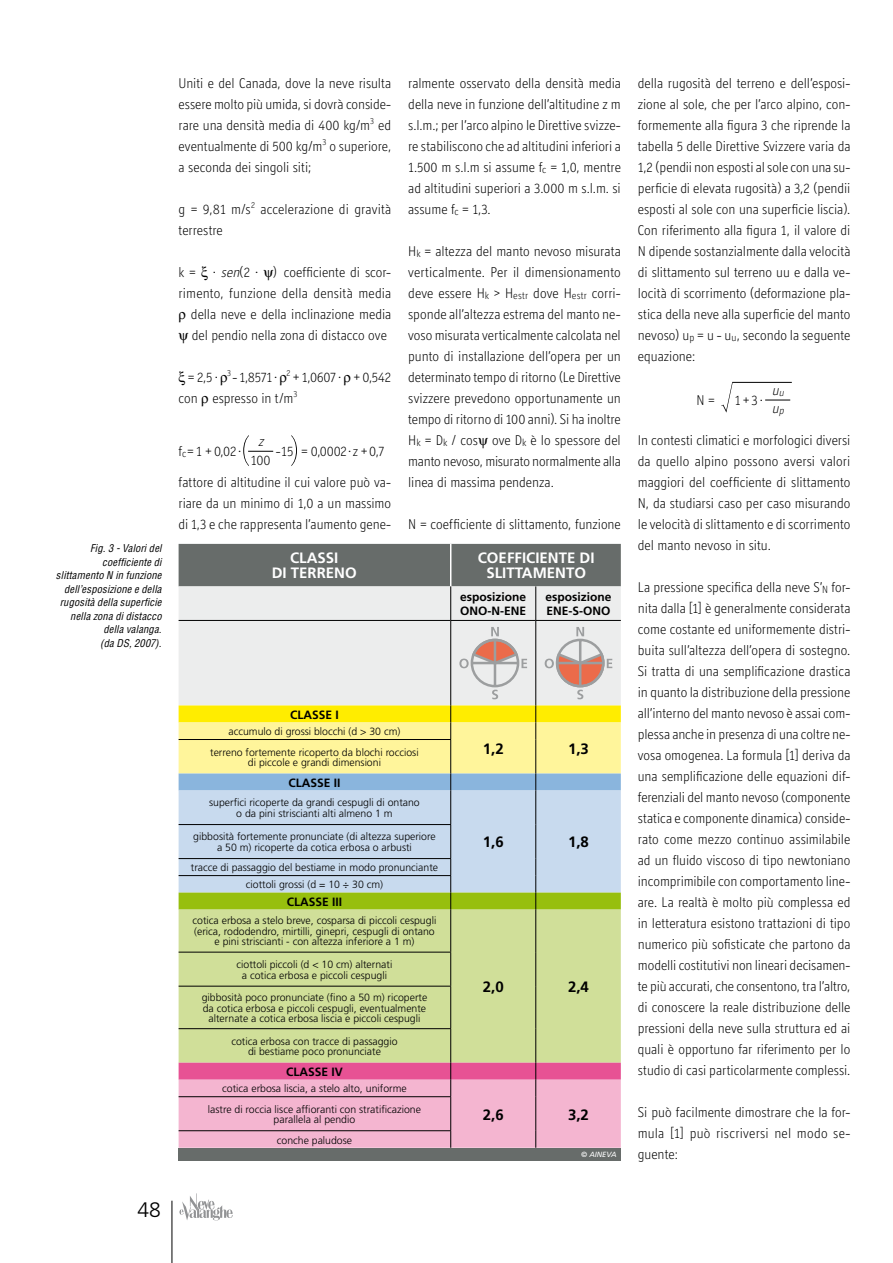
<style>
.page{position:relative;width:893px;height:1263px;background:#fff}
.page>*{position:absolute;margin:0;border:0;box-sizing:border-box;transform-origin:0 0}
.t1{font:300 21px "Frutiger";color:#000}
.t2{font:700 15px/15px "Frutiger";color:#fff;text-align:center}
.t3{font:700 15px "Frutiger";color:#000}
.t4{font:300 14.25px/21px "Officina Display ITC";letter-spacing:.005em;color:#000;text-align:justify}
.t5{font:italic 300 14.25px/18px "Officina Display ITC";color:#000}
.t6{font:700 12px/13.5px "Frutiger";color:#000}
.t7{font:300 10.5px/10.5px "Frutiger";color:#000;text-align:center}
.t8{font:italic condensed 10.5px/13.5px "Helvetica";letter-spacing:.02em;color:#000;text-align:right}
.t9{font:italic 7.5px "Frutiger";color:#fff}
.s1{font-style:italic}
</style>
<div class="page">
<hr style="left:172px;top:1201px;width:1px;height:62px;background:#000">
<svg style="left:179px;top:1193px;width:54px;height:27px"></svg>
<div style="left:179px;top:544px;width:442px;height:42px;background:#676c6a"></div>
<div style="left:179px;top:586px;width:442px;height:119px;background:#eceded"></div>
<div style="left:179px;top:909px;width:442px;height:154px;background:#d0df99"></div>
<div style="left:179px;top:1148px;width:442px;height:12px;background:#676c6a"></div>
<hr style="left:450px;top:544px;width:1px;height:42px;background:#fff">
<hr style="left:179px;top:952px;width:272px;height:1px;background:#000">
<hr style="left:179px;top:986px;width:272px;height:1px;background:#000">
<hr style="left:179px;top:1028px;width:272px;height:1px;background:#000">
<hr style="left:179px;top:620px;width:272px;height:1px;background:#000">
<hr style="left:451px;top:620px;width:85px;height:1px;background:#000">
<hr style="left:536px;top:620px;width:85px;height:1px;background:#000">
<hr style="left:450px;top:586px;width:1px;height:34px;background:#000">
<hr style="left:535px;top:586px;width:1px;height:34px;background:#000">
<hr style="left:450px;top:621px;width:1px;height:84px;background:#000">
<hr style="left:535px;top:621px;width:1px;height:84px;background:#000">
<svg style="left:179px;top:705px;width:442px;height:204px;background:#ced9ae"></svg>
<hr style="left:450px;top:909px;width:1px;height:43px;background:#000">
<hr style="left:535px;top:909px;width:1px;height:43px;background:#000">
<hr style="left:535px;top:952px;width:1px;height:34px;background:#000">
<hr style="left:535px;top:986px;width:1px;height:43px;background:#000">
<hr style="left:535px;top:1029px;width:1px;height:34px;background:#000">
<hr style="left:450px;top:952px;width:1px;height:34px;background:#000">
<hr style="left:450px;top:986px;width:1px;height:42px;background:#000">
<hr style="left:450px;top:1029px;width:1px;height:34px;background:#000">
<svg style="left:179px;top:1063px;width:442px;height:85px;background:#ed9fc1"></svg>
<hr style="left:450px;top:1097px;width:1px;height:33px;background:#000">
<svg style="left:459px;top:627px;width:68px;height:72px;background:#ded3d0"></svg>
<svg style="left:545px;top:627px;width:67px;height:72px;background:#ddcbc6"></svg>
<svg style="left:243px;top:435px;width:30px;height:31px"></svg>
<svg style="left:291px;top:435px;width:6px;height:31px"></svg>
<svg style="left:765px;top:400px;width:25px;height:1px"></svg>
<svg style="left:721px;top:383px;width:12px;height:30px"></svg>
<hr style="left:732px;top:382px;width:60px;height:1px;background:#000">
<p class="t8" style="left:56px;top:542px;width:107px">Fig. 3 - Valori del coefficiente di slittamento N in funzione dell’esposizione e della rugosità della superficie nella zona di distacco della valanga.<br>(da DS, 2007).</p>
<p class="t4" style="left:179px;top:72px;width:214px">Uniti e del Canada, dove la neve risulta essere molto più umida, si dovrà conside&shy;rare una densità media di 400 kg/m<sup>3</sup> ed eventualmente di 500 kg/m<sup>3</sup> o superiore, a seconda dei singoli siti;</p>
<p class="t4" style="left:179px;top:198px;width:214px">g = 9,81 m/s<sup>2</sup> accelerazione di gravità terrestre</p>
<p class="t4" style="left:179px;top:261px;width:214px">k = · <span class="s1">sen</span>(2 · ) coefficiente di scor-</p>
<p class="t4" style="left:179px;top:282px;width:214px">rimento, funzione della densità media</p>
<p class="t4" style="left:191px;top:303px;width:202px">della neve e della inclinazione media</p>
<p class="t4" style="left:192px;top:324px;width:197px">del pendio nella zona di distacco ove</p>
<p class="t4" style="left:179px;top:366px;width:214px;text-indent:9px">= 2,5 · <sup>3</sup> - 1,8571 · <sup>2</sup> + 1,0607 · + 0,542 con espresso in t/m<sup>3</sup></p>
<p class="t5" style="left:258px;top:432px;width:10px">z</p>
<p class="t4" style="left:179px;top:450px;width:214px;text-align:left;text-indent:72px">100<br>fattore di altitudine il cui valore può va&shy;riare da un minimo di 1,0 a un massimo di 1,3 e che rappresenta l’aumento gene-</p>
<p class="t4" style="left:179px;top:440px;width:64px">f<sub>c</sub>= 1 + 0,02 ·</p>
<p class="t4" style="left:276px;top:440px;width:110px">- 15 = 0,0002 · z + 0,7</p>
<p class="t4" style="left:408px;top:72px;width:214px">ralmente osservato della densità media della neve in funzione dell’altitudine z m s.l.m.; per l’arco alpino le Direttive svizze&shy;re stabiliscono che ad altitudini inferiori a 1.500 m s.l.m si assume f<sub>c</sub> = 1,0, mentre ad altitudini superiori a 3.000 m s.l.m. si assume f<sub>c</sub> = 1,3.</p>
<p class="t4" style="left:408px;top:240px;width:214px">H<sub>k</sub> = altezza del manto nevoso misurata verticalmente. Per il dimensionamento deve essere H<sub>k</sub> &gt; H<sub>estr</sub> dove H<sub>estr</sub> corri&shy;sponde all’altezza estrema del manto ne&shy;voso misurata verticalmente calcolata nel punto di installazione dell’opera per un determinato tempo di ritorno (Le Direttive svizzere prevedono opportunamente un tempo di ritorno di 100 anni). Si ha inoltre H<sub>k</sub> = D<sub>k</sub> / cos ove D<sub>k</sub> è lo spessore del manto nevoso, misurato normalmente alla linea di massima pendenza.</p>
<p class="t4" style="left:408px;top:513px;width:214px">N = coefficiente di slittamento, funzione</p>
<p class="t2" style="left:272px;top:551px;width:87px">CLASSI<br>DI TERRENO</p>
<p class="t2" style="left:478px;top:551px;width:118px">COEFFICIENTE DI<br>SLITTAMENTO</p>
<p class="t6" style="left:460px;top:590px;width:67px">esposizione<br>ONO-N-ENE</p>
<p class="t6" style="left:545px;top:590px;width:67px">esposizione<br>ENE-S-ONO</p>
<h1 class="t1" style="left:138px;top:1198px;width:25px">48</h1>
<p class="t6" style="left:290px;top:708px;width:50px">CLASSE I</p>
<p class="t7" style="left:210px;top:721px;width:210px;line-height:20.7px">accumulo di grossi blocchi (d &gt; 30 cm)<br>terreno fortemente ricoperto da blochi rocciosi</p>
<p class="t7" style="left:248px;top:757px;width:135px">di piccole e grandi dimensioni</p>
<p class="t6" style="left:288px;top:776px;width:54px">CLASSE II</p>
<p class="t7" style="left:209px;top:797px;width:212px">superfici ricoperte da grandi cespugli di ontano o da pini striscianti alti almeno 1 m</p>
<p class="t7" style="left:193px;top:831px;width:244px">gibbosità fortemente pronunciate (di altezza superiore a 50 m) ricoperte da cotica erbosa o arbusti</p>
<p class="t7" style="left:191px;top:859px;width:249px;line-height:17.2px">tracce di passaggio del bestiame in modo pronunciante ciottoli grossi (d = 10 ÷ 30 cm)</p>
<p class="t6" style="left:287px;top:895px;width:57px">CLASSE III</p>
<p class="t7" style="left:193px;top:915px;width:245px">cotica erbosa a stelo breve, cosparsa di piccoli cespugli (erica, rododendro, mirtilli, ginepri, cespugli di ontano e pini striscianti - con altezza inferiore a 1 m)</p>
<p class="t7" style="left:237px;top:959px;width:157px">ciottoli piccoli (d &lt; 10 cm) alternati a cotica erbosa e piccoli cespugli</p>
<p class="t7" style="left:202px;top:992px;width:227px">gibbosità poco pronunciate (fino a 50 m) ricoperte da cotica erbosa e piccoli cespugli, eventualmente alternate a cotica erbosa liscia e piccoli cespugli</p>
<p class="t7" style="left:231px;top:1036px;width:168px">cotica erbosa con tracce di passaggio di bestiame poco pronunciate</p>
<p class="t6" style="left:286px;top:1065px;width:58px">CLASSE IV</p>
<p class="t7" style="left:222px;top:1083px;width:186px">cotica erbosa liscia, a stelo alto, uniforme</p>
<p class="t7" style="left:208px;top:1104px;width:215px">lastre di roccia lisce affioranti con stratificazione parallela al pendio</p>
<p class="t7" style="left:277px;top:1135px;width:77px">conche paludose</p>
<p class="t3" style="left:483px;top:740px;width:22px">1,2</p>
<p class="t3" style="left:568px;top:740px;width:22px">1,3</p>
<p class="t3" style="left:483px;top:833px;width:22px">1,6</p>
<p class="t3" style="left:568px;top:833px;width:22px">1,8</p>
<p class="t3" style="left:483px;top:978px;width:22px">2,0</p>
<p class="t3" style="left:568px;top:978px;width:22px">2,4</p>
<p class="t3" style="left:483px;top:1105px;width:22px">2,6</p>
<p class="t3" style="left:568px;top:1105px;width:22px">3,2</p>
<p class="t9" style="left:581px;top:1150px;width:37px">© AINEVA</p>
<p class="t4" style="left:638px;top:72px;width:214px">della rugosità del terreno e dell’esposi&shy;zione al sole, che per l’arco alpino, con&shy;formemente alla figura 3 che riprende la tabella 5 delle Direttive Svizzere varia da 1,2 (pendii non esposti al sole con una su&shy;perficie di elevata rugosità) a 3,2 (pendii esposti al sole con una superficie liscia).<br>Con riferimento alla figura 1, il valore di N dipende sostanzialmente dalla velocità di slittamento sul terreno uu e dalla ve&shy;locità di scorrimento (deformazione pla&shy;stica della neve alla superficie del manto nevoso) u<sub>p</sub> = u - u<sub>u</sub>, secondo la seguente equazione:</p>
<p class="t4" style="left:696px;top:389px;width:20px">N =</p>
<p class="t4" style="left:735px;top:389px;width:30px">1 + 3 ·</p>
<p class="t5" style="left:772px;top:380px;width:16px">u<sub>u </sub>u<sub>p</sub></p>
<p class="t4" style="left:638px;top:429px;width:214px">In contesti climatici e morfologici diversi da quello alpino possono aversi valori maggiori del coefficiente di slittamento N, da studiarsi caso per caso misurando le velocità di slittamento e di scorrimento del manto nevoso in situ.</p>
<p class="t4" style="left:638px;top:576px;width:214px">La pressione specifica della neve S’<sub>N</sub> for&shy;nita dalla [1] è generalmente considerata come costante ed uniformemente distri&shy;buita sull’altezza dell’opera di sostegno.<br>Si tratta di una semplificazione drastica in quanto la distribuzione della pressione all’interno del manto nevoso è assai com&shy;plessa anche in presenza di una coltre ne&shy;vosa omogenea. La formula [1] deriva da una semplificazione delle equazioni dif&shy;ferenziali del manto nevoso (componente statica e componente dinamica) conside&shy;rato come mezzo continuo assimilabile ad un fluido viscoso di tipo newtoniano incomprimibile con comportamento line&shy;are. La realtà è molto più complessa ed in letteratura esistono trattazioni di tipo numerico più sofisticate che partono da modelli costitutivi non lineari decisamen&shy;te più accurati, che consentono, tra l’altro, di conoscere la reale distribuzione delle pressioni della neve sulla struttura ed ai quali è opportuno far riferimento per lo studio di casi particolarmente complessi.</p>
<p class="t4" style="left:638px;top:1101px;width:214px">Si può facilmente dimostrare che la for&shy;mula [1] può riscriversi nel modo se&shy;guente:</p>
</div>
